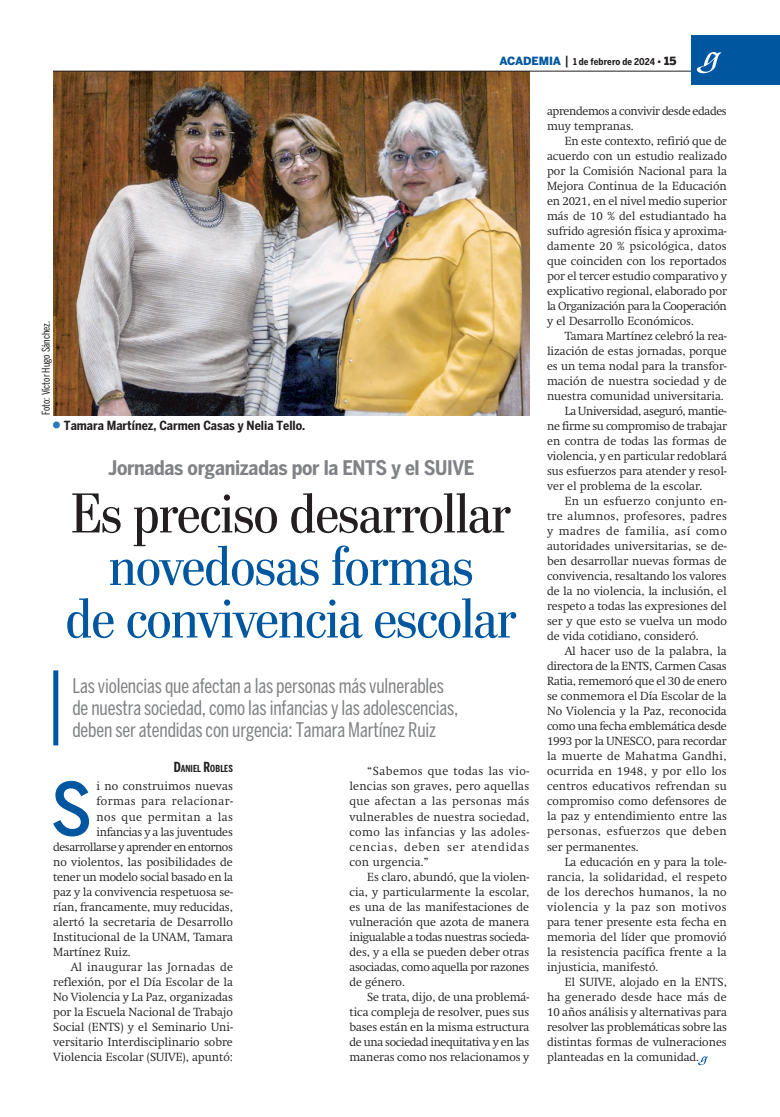
<style>
.page{position:relative;width:780px;height:1117px;background:#fff}
.page>*{position:absolute;margin:0;border:0;box-sizing:border-box;transform-origin:0 0}
.t1{font:500 72.38px "Benton Sans Cond";color:#01579f}
.t2{font:56.25px/52.5px "Stilson";letter-spacing:-.01em;color:#01579f;text-align:center}
.t3{font:56.25px "Stilson";letter-spacing:-.01em;color:#231f20}
.t4{font:20px/21.9px "Benton Sans Comp";letter-spacing:-.01em;color:#808285}
.t5{font:700 20px "Benton Sans Cond";letter-spacing:-.015em;color:#808285}
.t6{font:700 12.5px "Benton Sans Cond";color:#231f20}
.t7{font:300 11.62px/15px "Swift";color:#231f20;text-align:justify}
.t8{font:300 11.62px "Swift";letter-spacing:-.02em;color:#231f20}
.t9{font:300 11.62px "Swift";letter-spacing:.02em;color:#231f20}
.t10{font:300 11.62px "Swift";letter-spacing:.04em;color:#231f20}
.t11{font:300 11.62px "Swift";letter-spacing:.025em;color:#231f20}
.t12{font:300 11.62px "Swift";letter-spacing:-.025em;color:#231f20}
.t13{font:300 11.62px "Swift";letter-spacing:.03em;color:#231f20}
.t14{font:300 11.62px/15px "Swift";letter-spacing:-.03em;color:#231f20}
.t15{font:300 11.62px "Swift";letter-spacing:-.035em;color:#231f20}
.t16{font:300 11.62px "Swift";letter-spacing:.045em;color:#231f20}
.t17{font:10.62px "Benton Sans Comp";color:#231f20}
.t18{font:700 9.62px "Benton Sans Comp";letter-spacing:.01em;color:#231f20}
.t19{font:700 9.38px "Benton Sans Cond";letter-spacing:.01em;color:#231f20}
.s1{font-family:"Benton Sans";font-weight:900;font-size:11.25px;color:#01579f}
.s2{font-weight:500;font-size:12.5px}
.s3{font-family:"Benton Sans";font-weight:900}
.s4{font-family:"Benton Sans";font-weight:900;font-size:11.25px}
.s5{font-size:13.75px}
</style>
<div class="page">
<div style="left:53px;top:670px;width:5px;height:75px;background:#01579f"></div>
<svg style="left:698px;top:1056px;width:10px;height:8px"></svg>
<img style="left:53px;top:72px;width:476px;height:343px">
<hr style="left:53px;top:71px;width:673px;height:1px;background:#231f20">
<div style="left:691px;top:35px;width:88px;height:50px;background:#01579f"></div>
<svg style="left:696px;top:52px;width:26px;height:21px"></svg>
<p class="t19" style="left:499px;top:56px;width:178px"><span class="s1">ACADEMIA</span> <span class="s2">|</span> 1 de febrero de 2024 <span class="s3">•</span> <span class="s4">15</span></p>
<p class="t17" style="left:40px;top:415px;width:96px;rotate:-90deg">Foto: Víctor Hugo Sánchez.</p>
<p class="t6" style="left:64px;top:418px;width:243px">Tamara Martínez, Carmen Casas y Nelia Tello.</p>
<h3 class="t5" style="left:108px;top:456px;width:367px">Jornadas organizadas por la ENTS y el SUIVE</h3>
<h2 class="t3" style="left:71px;top:480px;width:441px">Es preciso desarrollar</h2>
<h2 class="t2" style="left:66px;top:539px;width:452px">novedosas formas<br>de convivencia escolar</h2>
<h3 class="t4" style="left:72px;top:675px;width:387px">Las violencias que afectan a las personas más vulnerables de nuestra sociedad, como las infancias y las adolescencias, deben ser atendidas con urgencia: Tamara Martínez Ruiz</h3>
<p class="t18" style="left:174px;top:763px;width:61px"><span class="s5">D</span>ANIEL <span class="s5">R</span>OBLES</p>
<h1 class="t1" style="left:51px;top:766px;width:43px">S</h1>
<p class="t7" style="left:96px;top:778px;width:138px">i no construimos nuevas</p>
<p class="t10" style="left:96px;top:794px;width:138px">formas para relacionar-</p>
<p class="t10" style="left:96px;top:809px;width:138px">nos que permitan a las</p>
<p class="t8" style="left:96px;top:824px;width:138px">infancias y a las juventudes</p>
<p class="t15" style="left:53px;top:839px;width:181px">desarrollarse y aprender en entornos</p>
<p class="t7" style="left:53px;top:853px;width:181px">no violentos, las posibilidades de</p>
<p class="t8" style="left:53px;top:869px;width:181px">tener un modelo social basado en la</p>
<p class="t7" style="left:53px;top:883px;width:181px">paz y la convivencia respetuosa se-</p>
<p class="t7" style="left:53px;top:898px;width:181px">rían, francamente, muy reducidas,</p>
<p class="t7" style="left:53px;top:913px;width:181px">alertó la secretaria de Desarrollo</p>
<p class="t7" style="left:53px;top:928px;width:181px">Institucional de la UNAM, Tamara</p>
<p class="t7" style="left:53px;top:943px;width:79px">Martínez Ruiz.</p>
<p class="t13" style="left:71px;top:959px;width:163px">Al inaugurar las Jornadas de</p>
<p class="t7" style="left:53px;top:973px;width:181px">reflexión, por el Día Escolar de la</p>
<p class="t7" style="left:53px;top:988px;width:181px">No Violencia y La Paz, organizadas</p>
<p class="t7" style="left:53px;top:1003px;width:181px">por la Escuela Nacional de Trabajo</p>
<p class="t7" style="left:53px;top:1018px;width:181px">Social (ENTS) y el Seminario Uni-</p>
<p class="t7" style="left:53px;top:1033px;width:181px">versitario Interdisciplinario sobre</p>
<p class="t7" style="left:53px;top:1048px;width:181px">Violencia Escolar (SUIVE), apuntó:</p>
<p class="t7" style="left:349px;top:763px;width:181px;text-indent:18px">“Sabemos que todas las vio&shy;lencias son graves, pero aquellas que afectan a las personas más vulnerables de nuestra sociedad, como las infancias y las adoles&shy;cencias, deben ser atendidas con urgencia.”</p>
<p class="t7" style="left:349px;top:868px;width:181px;text-indent:18px">Es claro, abundó, que la violen&shy;cia, y particularmente la escolar, es una de las manifestaciones de vulneración que azota de manera inigualable a todas nuestras socieda&shy;des, y a ella se pueden deber otras asociadas, como aquella por razones de género.</p>
<p class="t7" style="left:349px;top:988px;width:181px;text-indent:18px">Se trata, dijo, de una problemá&shy;tica compleja de resolver, pues sus bases están en la misma estructura de una sociedad inequitativa y en las maneras como nos relacionamos y</p>
<p class="t14" style="left:547px;top:103px;width:181px">aprendemos a convivir desde edades muy tempranas.</p>
<p class="t7" style="left:547px;top:133px;width:181px;text-indent:18px">En este contexto, refirió que de acuerdo con un estudio realizado por la Comisión Nacional para la Mejora Continua de la Educación en 2021, en el nivel medio superior más de 10 % del estudiantado ha sufrido agresión física y aproxima&shy;damente 20 % psicológica, datos que coinciden con los reportados por el tercer estudio comparativo y explicativo regional, elaborado por la Organización para la Cooperación y el Desarrollo Económicos.</p>
<p class="t7" style="left:564px;top:328px;width:163px">Tamara Martínez celebró la rea-</p>
<p class="t7" style="left:547px;top:343px;width:181px">lización de estas jornadas, porque</p>
<p class="t7" style="left:547px;top:358px;width:181px">es un tema nodal para la transfor-</p>
<p class="t7" style="left:547px;top:373px;width:181px">mación de nuestra sociedad y de</p>
<p class="t7" style="left:547px;top:388px;width:178px">nuestra comunidad universitaria.</p>
<p class="t12" style="left:564px;top:404px;width:163px">La Universidad, aseguró, mantie-</p>
<p class="t12" style="left:547px;top:419px;width:181px">ne firme su compromiso de trabajar</p>
<p class="t7" style="left:547px;top:433px;width:181px">en contra de todas las formas de</p>
<p class="t7" style="left:547px;top:448px;width:181px">violencia, y en particular redoblará</p>
<p class="t7" style="left:547px;top:463px;width:181px">sus esfuerzos para atender y resol-</p>
<p class="t7" style="left:547px;top:478px;width:157px">ver el problema de la escolar.</p>
<p class="t11" style="left:564px;top:494px;width:163px">En un esfuerzo conjunto en-</p>
<p class="t11" style="left:547px;top:509px;width:181px">tre alumnos, profesores, padres</p>
<p class="t16" style="left:547px;top:524px;width:181px">y madres de familia, así como</p>
<p class="t7" style="left:547px;top:538px;width:181px">autoridades universitarias, se de-</p>
<p class="t7" style="left:547px;top:553px;width:181px">ben desarrollar nuevas formas de</p>
<p class="t7" style="left:547px;top:568px;width:181px">convivencia, resaltando los valores</p>
<p class="t7" style="left:547px;top:583px;width:181px">de la no violencia, la inclusión, el</p>
<p class="t7" style="left:547px;top:598px;width:181px">respeto a todas las expresiones del</p>
<p class="t7" style="left:547px;top:613px;width:181px">ser y que esto se vuelva un modo</p>
<p class="t7" style="left:547px;top:628px;width:153px">de vida cotidiano, consideró.</p>
<p class="t7" style="left:564px;top:643px;width:163px">Al hacer uso de la palabra, la</p>
<p class="t7" style="left:547px;top:658px;width:181px">directora de la ENTS, Carmen Casas</p>
<p class="t8" style="left:547px;top:674px;width:181px">Ratia, rememoró que el 30 de enero</p>
<p class="t7" style="left:547px;top:688px;width:181px">se conmemora el Día Escolar de la</p>
<p class="t7" style="left:547px;top:703px;width:181px">No Violencia y la Paz, reconocida</p>
<p class="t8" style="left:547px;top:719px;width:181px">como una fecha emblemática desde</p>
<p class="t7" style="left:547px;top:733px;width:181px">1993 por la UNESCO, para recordar</p>
<p class="t13" style="left:547px;top:749px;width:181px">la muerte de Mahatma Gandhi,</p>
<p class="t11" style="left:547px;top:764px;width:181px">ocurrida en 1948, y por ello los</p>
<p class="t9" style="left:547px;top:779px;width:181px">centros educativos refrendan su</p>
<p class="t7" style="left:547px;top:793px;width:181px">compromiso como defensores de</p>
<p class="t7" style="left:547px;top:808px;width:181px">la paz y entendimiento entre las</p>
<p class="t10" style="left:547px;top:824px;width:181px">personas, esfuerzos que deben</p>
<p class="t7" style="left:547px;top:838px;width:93px">ser permanentes.</p>
<p class="t7" style="left:564px;top:853px;width:163px">La educación en y para la tole-</p>
<p class="t9" style="left:547px;top:869px;width:181px">rancia, la solidaridad, el respeto</p>
<p class="t9" style="left:547px;top:884px;width:181px">de los derechos humanos, la no</p>
<p class="t10" style="left:547px;top:899px;width:181px">violencia y la paz son motivos</p>
<p class="t7" style="left:547px;top:913px;width:181px">para tener presente esta fecha en</p>
<p class="t7" style="left:547px;top:928px;width:181px">memoria del líder que promovió</p>
<p class="t7" style="left:547px;top:943px;width:181px">la resistencia pacífica frente a la</p>
<p class="t7" style="left:547px;top:958px;width:113px">injusticia, manifestó.</p>
<p class="t7" style="left:564px;top:973px;width:164px">El SUIVE, alojado en la ENTS,</p>
<p class="t9" style="left:547px;top:989px;width:181px">ha generado desde hace más de</p>
<p class="t7" style="left:547px;top:1003px;width:181px">10 años análisis y alternativas para</p>
<p class="t7" style="left:547px;top:1018px;width:181px">resolver las problemáticas sobre las</p>
<p class="t7" style="left:547px;top:1033px;width:181px">distintas formas de vulneraciones</p>
<p class="t7" style="left:547px;top:1048px;width:154px">planteadas en la comunidad.</p>
</div>
